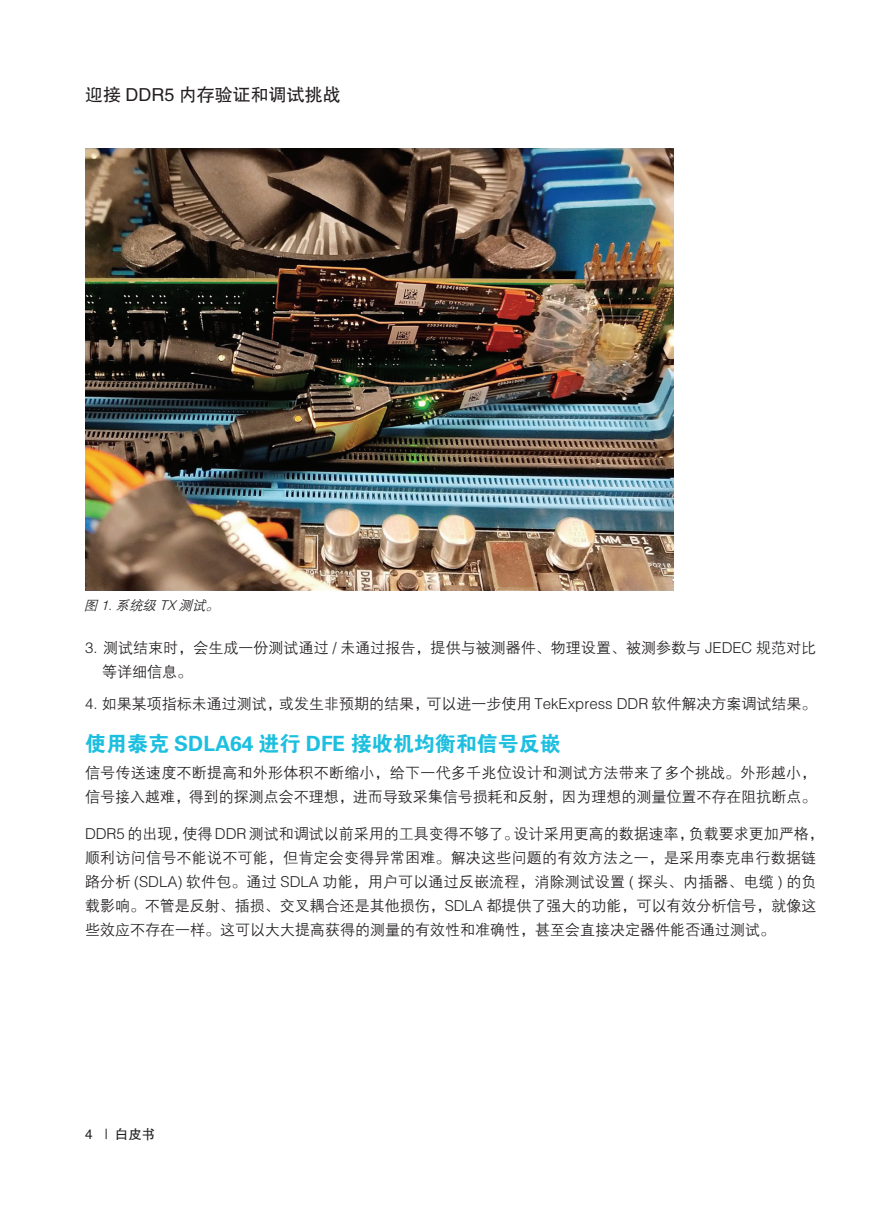
<style>
.page{position:relative;width:893px;height:1212px;background:#fff}
.page>*{position:absolute;margin:0;border:0;box-sizing:border-box;transform-origin:0 0}
.t1{font:21px "FZDHTJW GB1 0";color:#1cbfdf}
.t2{font:18px "FZHTJW GB1 0";color:#231f20}
.t3{font:15px/24px "FZZDXJW GB1 0";color:#231f20}
.t4{font:italic 13.5px "FZZDXJW GB1 0";color:#231f20}
.t5{font:13.5px "FZHTJW GB1 0";color:#231f20}
</style>
<div class="page">
<img style="left:85px;top:149px;width:589px;height:441px">
<p class="t2" style="left:85px;top:84px;width:257px">迎接 DDR5 内存验证和调试挑战</p>
<p class="t4" style="left:84px;top:598px;width:141px">图 1.系统级 TX 测试。</p>
<p class="t3" style="left:102px;top:636px;width:716px;text-indent:-17px">3. 测试结束时，会生成一份测试通过 / 未通过报告，提供与被测器件、物理设置、被测参数与 JEDEC 规范对比等详细信息。</p>
<p class="t3" style="left:85px;top:692px;width:733px">4. 如果某项指标未通过测试，或发生非预期的结果，可以进一步使用 TekExpress DDR 软件解决方案调试结果。</p>
<h1 class="t1" style="left:85px;top:732px;width:477px">使用泰克 SDLA64 进行 DFE 接收机均衡和信号反嵌</h1>
<p class="t3" style="left:85px;top:762px;width:733px">信号传送速度不断提高和外形体积不断缩小，给下一代多千兆位设计和测试方法带来了多个挑战。外形越小，信号接入越难，得到的探测点会不理想，进而导致采集信号损耗和反射，因为理想的测量位置不存在阻抗断点。</p>
<p class="t3" style="left:85px;top:822px;width:740px">DDR5 的出现，使得 DDR 测试和调试以前采用的工具变得不够了。设计采用更高的数据速率，负载要求更加严格，顺利访问信号不能说不可能，但肯定会变得异常困难。解决这些问题的有效方法之一，是采用泰克串行数据链路分析 (SDLA) 软件包。通过 SDLA 功能，用户可以通过反嵌流程，消除测试设置 ( 探头、内插器、电缆 ) 的负载影响。不管是反射、插损、交叉耦合还是其他损伤，SDLA 都提供了强大的功能，可以有效分析信号，就像这些效应不存在一样。这可以大大提高获得的测量的有效性和准确性，甚至会直接决定器件能否通过测试。</p>
<p class="t5" style="left:85px;top:1126px;width:9px">4</p>
<p class="t5" style="left:115px;top:1126px;width:42px">白皮书</p>
</div>
